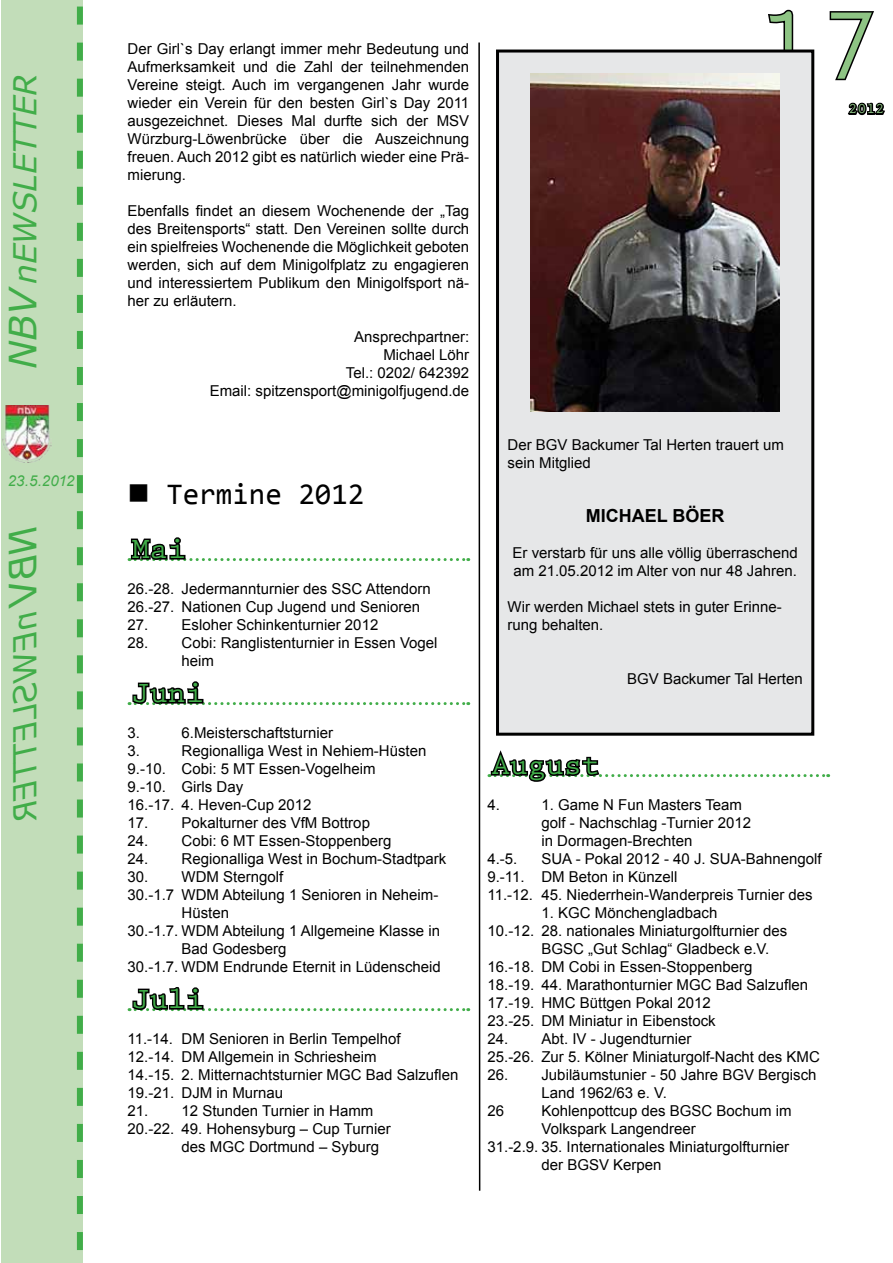
<style>
.page{position:relative;width:893px;height:1263px;background:#fff}
.page>*{position:absolute;margin:0;border:0;box-sizing:border-box;transform-origin:0 0}
.t1{font:700 108px "Prestige Elite Std";color:#8ec484}
.t2{font:italic 31.5px "Verdana";color:#41ad49}
.t3{font:700 30px "Prestige Elite Std";color:#41ad49}
.t4{font:30px "Consolas";color:#000}
.t5{font:700 18px "Arial";color:#000}
.t6{font:15px/18px "Arial";color:#000}
.t7{font:italic 15px "Arial";letter-spacing:-.01em;color:#41ad49}
.t8{font:700 15px "Prestige Elite Std";color:#8ec484}
.s1{font-size:37.5px}
</style>
<div class="page">
<div style="left:1px;top:0;width:82px;height:1263px;background:#c2ddb9"></div>
<img style="left:3px;top:405px;width:49px;height:58px">
<svg style="left:77px;top:7px;width:6px;height:1243px"></svg>
<svg style="left:766px;top:9px;width:43px;height:41px"></svg>
<svg style="left:829px;top:11px;width:45px;height:70px"></svg>
<svg style="left:848px;top:102px;width:37px;height:14px"></svg>
<svg style="left:129px;top:537px;width:340px;height:24px"></svg>
<svg style="left:129px;top:681px;width:340px;height:24px"></svg>
<svg style="left:129px;top:987px;width:340px;height:24px"></svg>
<svg style="left:489px;top:750px;width:340px;height:32px"></svg>
<svg style="left:478px;top:42px;width:3px;height:1149px;background:#7f7f7f"></svg>
<div style="left:497px;top:51px;width:316px;height:683px;background:#e6e7e8"></div>
<div style="left:496px;top:50px;width:318px;height:686px;border:3px solid #000"></div>
<img style="left:531px;top:74px;width:248px;height:338px">
<h2 class="t2" style="left:3px;top:369px;width:297px;rotate:-90deg"><span class="s1">NBV</span>nEWSLETTER</h2>
<p class="t7" style="left:8px;top:471px;width:68px">23.5.2012</p>
<p class="t6" style="left:128px;top:40px;width:343px;text-align:justify">Der Girl`s Day erlangt immer mehr Bedeutung und Aufmerksamkeit und die Zahl der teilnehmenden Vereine steigt. Auch im vergangenen Jahr wurde wieder ein Verein für den besten Girl`s Day 2011 ausgezeichnet. Dieses Mal durfte sich der MSV Würzburg-Löwenbrücke über die Auszeichnung freuen. Auch 2012 gibt es natürlich wieder eine Prä&shy;mierung.</p>
<p class="t6" style="left:128px;top:202px;width:343px;text-align:justify">Ebenfalls findet an diesem Wochenende der „Tag des Breitensports“ statt. Den Vereinen sollte durch ein spielfreies Wochenende die Möglichkeit geboten werden, sich auf dem Minigolfplatz zu engagieren und interessiertem Publikum den Minigolfsport nä&shy;her zu erläutern.</p>
<p class="t6" style="left:210px;top:328px;width:261px;text-align:right">Ansprechpartner:<br>Michael Löhr<br>Tel.: 0202/ 642392<br>Email: spitzensport@minigolfjugend.de</p>
<h3 class="t4" style="left:166px;top:474px;width:200px">Termine 2012</h3>
<h3 class="t3" style="left:132px;top:533px;width:55px">Mai</h3>
<p class="t6" style="left:128px;top:580px;width:305px">26.-28. Jedermannturnier des SSC Attendorn<br>26.-27. Nationen Cup Jugend und Senioren</p>
<p class="t6" style="left:128px;top:616px;width:252px">27. Esloher Schinkenturnier 2012</p>
<p class="t6" style="left:182px;top:634px;width:257px;text-indent:-54px">28. Cobi: Ranglistenturnier in Essen Vogel heim</p>
<h3 class="t3" style="left:132px;top:677px;width:73px">Juni</h3>
<p class="t6" style="left:128px;top:724px;width:14px">3.</p>
<p class="t6" style="left:182px;top:724px;width:153px">6.Meisterschaftsturnier</p>
<p class="t6" style="left:128px;top:742px;width:14px">3.</p>
<p class="t6" style="left:128px;top:742px;width:300px;text-indent:54px">Regionalliga West in Nehiem-Hüsten<br>9.-10. Cobi: 5 MT Essen-Vogelheim<br>9.-10. Girls Day<br>16.-17. 4. Heven-Cup 2012</p>
<p class="t6" style="left:128px;top:814px;width:244px">17. Pokalturner des VfM Bottrop</p>
<p class="t6" style="left:128px;top:832px;width:265px">24. Cobi: 6 MT Essen-Stoppenberg</p>
<p class="t6" style="left:128px;top:850px;width:320px">24. Regionalliga West in Bochum-Stadtpark</p>
<p class="t6" style="left:128px;top:868px;width:157px">30. WDM Sterngolf</p>
<p class="t6" style="left:128px;top:886px;width:312px">30.-1.7 WDM Abteilung 1 Senioren in Neheim-</p>
<p class="t6" style="left:182px;top:904px;width:49px">Hüsten</p>
<p class="t6" style="left:128px;top:922px;width:314px">30.-1.7. WDM Abteilung 1 Allgemeine Klasse in</p>
<p class="t6" style="left:182px;top:940px;width:107px">Bad Godesberg</p>
<p class="t6" style="left:128px;top:958px;width:315px">30.-1.7. WDM Endrunde Eternit in Lüdenscheid</p>
<h3 class="t3" style="left:132px;top:983px;width:73px">Juli</h3>
<p class="t6" style="left:128px;top:1030px;width:332px">11.-14. DM Senioren in Berlin Tempelhof<br>12.-14. DM Allgemein in Schriesheim<br>14.-15. 2. Mitternachtsturnier MGC Bad Salzuflen 19.-21. DJM in Murnau</p>
<p class="t6" style="left:128px;top:1102px;width:247px">21. 12 Stunden Turnier in Hamm</p>
<p class="t6" style="left:128px;top:1120px;width:265px">20.-22. 49. Hohensyburg – Cup Turnier</p>
<p class="t6" style="left:182px;top:1138px;width:199px">des MGC Dortmund – Syburg</p>
<h1 class="t1" style="left:755px;top:-14px;width:131px">17</h1>
<p class="t8" style="left:848px;top:101px;width:37px">2012</p>
<p class="t6" style="left:507px;top:436px;width:278px">Der BGV Backumer Tal Herten trauert um sein Mitglied</p>
<p class="t5" style="left:586px;top:504px;width:140px">MICHAEL BÖER</p>
<p class="t6" style="left:513px;top:544px;width:287px">Er verstarb für uns alle völlig überraschend am 21.05.2012 im Alter von nur 48 Jahren.</p>
<p class="t6" style="left:507px;top:598px;width:276px">Wir werden Michael stets in guter Erinne&shy;rung behalten.</p>
<p class="t6" style="left:627px;top:670px;width:177px">BGV Backumer Tal Herten</p>
<h3 class="t3" style="left:492px;top:749px;width:109px">August</h3>
<p class="t6" style="left:487px;top:796px;width:14px">4.</p>
<p class="t6" style="left:541px;top:796px;width:211px">1. Game N Fun Masters Team golf - Nachschlag -Turnier 2012 in Dormagen-Brechten</p>
<p class="t6" style="left:487px;top:850px;width:32px">4.-5.</p>
<p class="t6" style="left:487px;top:850px;width:336px;text-indent:54px">SUA - Pokal 2012 - 40 J. SUA-Bahnengolf<br>9.-11. DM Beton in Künzell<br>11.-12. 45. Niederrhein-Wanderpreis Turnier des</p>
<p class="t6" style="left:541px;top:904px;width:177px">1. KGC Mönchengladbach</p>
<p class="t6" style="left:487px;top:922px;width:301px">10.-12. 28. nationales Miniaturgolfturnier des</p>
<p class="t6" style="left:541px;top:940px;width:229px">BGSC „Gut Schlag“ Gladbeck e.V.</p>
<p class="t6" style="left:487px;top:958px;width:266px">16.-18. DM Cobi in Essen-Stoppenberg</p>
<p class="t6" style="left:487px;top:976px;width:322px">18.-19. 44. Marathonturnier MGC Bad Salzuflen</p>
<p class="t6" style="left:487px;top:994px;width:225px">17.-19. HMC Büttgen Pokal 2012</p>
<p class="t6" style="left:487px;top:1012px;width:230px">23.-25. DM Miniatur in Eibenstock</p>
<p class="t6" style="left:487px;top:1030px;width:334px">24. Abt. IV - Jugendturnier<br>25.-26. Zur 5. Kölner Miniaturgolf-Nacht des KMC</p>
<p class="t6" style="left:487px;top:1066px;width:331px">26. Jubiläumstunier - 50 Jahre BGV Bergisch</p>
<p class="t6" style="left:541px;top:1084px;width:127px">Land 1962/63 e. V.</p>
<p class="t6" style="left:487px;top:1102px;width:18px">26</p>
<p class="t6" style="left:541px;top:1102px;width:252px">Kohlenpottcup des BGSC Bochum im</p>
<p class="t6" style="left:541px;top:1120px;width:156px">Volkspark Langendreer</p>
<p class="t6" style="left:487px;top:1138px;width:303px">31.-2.9. 35. Internationales Miniaturgolfturnier</p>
<p class="t6" style="left:541px;top:1156px;width:122px">der BGSV Kerpen</p>
</div>
